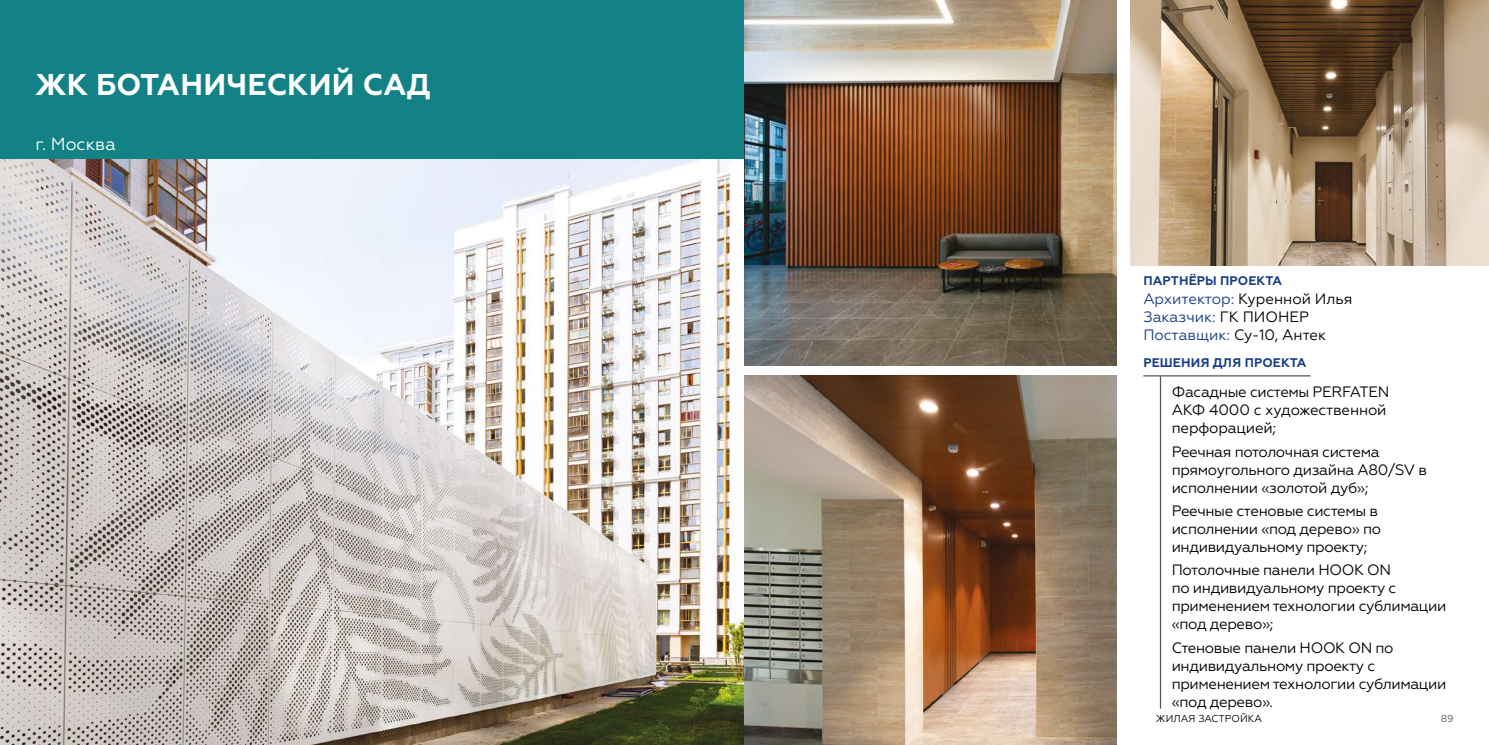
<style>
.page{position:relative;width:1489px;height:745px;background:#fff}
.page>*{position:absolute;margin:0;border:0;box-sizing:border-box;transform-origin:0 0}
.t1{font:700 30px "Geometria";letter-spacing:.01em;color:#fff}
.t2{font:17.5px "Geometria";color:#fff}
.t3{font:15px/18px "Geometria";letter-spacing:-.025em;color:#000}
.t4{font:15px/18px "Geometria";color:#000}
.t5{font:700 12.5px "Geometria";letter-spacing:.01em;color:#153c88}
.t6{font:10px "Geometria";letter-spacing:.005em;color:#000}
.t7{font:10px "Geometria";color:#575756}
.s1{color:#153c88}
</style>
<div class="page">
<div style="left:0;top:0;width:744px;height:159px;background:#138286"></div>
<img style="left:0;top:159px;width:744px;height:585px">
<img style="left:744px;top:0;width:372px;height:365px">
<img style="left:744px;top:375px;width:372px;height:369px">
<img style="left:1130px;top:0;width:358px;height:265px">
<hr style="left:1143px;top:375px;width:167px;height:1px;background:#575756">
<hr style="left:1159px;top:376px;width:2px;height:332px;background:#575756">
<h1 class="t1" style="left:36px;top:66px;width:396px">ЖК БОТАНИЧЕСКИЙ САД</h1>
<p class="t2" style="left:35px;top:134px;width:82px">г. Москва</p>
<p class="t5" style="left:1143px;top:273px;width:140px">ПАРТНЁРЫ ПРОЕКТА</p>
<p class="t4" style="left:1143px;top:290px;width:211px"><span class="s1">Архитектор:</span> Куренной Илья<br><span class="s1">Заказчик:</span> ГК ПИОНЕР<br><span class="s1">Поставщик:</span> Су-10, Антек</p>
<p class="t5" style="left:1143px;top:355px;width:165px">РЕШЕНИЯ ДЛЯ ПРОЕКТА</p>
<p class="t3" style="left:1171px;top:383px;width:219px">Фасадные системы PERFATEN<br>АКФ 4000 с художественной перфорацией;</p>
<p class="t3" style="left:1171px;top:442px;width:257px">Реечная потолочная система прямоугольного дизайна A80/SV в исполнении «золотой дуб»;</p>
<p class="t3" style="left:1171px;top:501px;width:211px">Реечные стеновые системы в исполнении «под дерево» по индивидуальному проекту;</p>
<p class="t3" style="left:1171px;top:560px;width:276px">Потолочные панели HOOK ON<br>по индивидуальному проекту с применением технологии сублимации «под дерево»;</p>
<p class="t3" style="left:1171px;top:638px;width:276px">Стеновые панели HOOK ON по индивидуальному проекту с применением технологии сублимации «под дерево».</p>
<p class="t6" style="left:1155px;top:712px;width:108px">ЖИЛАЯ ЗАСТРОЙКА</p>
<p class="t7" style="left:1440px;top:712px;width:14px">89</p>
</div>
